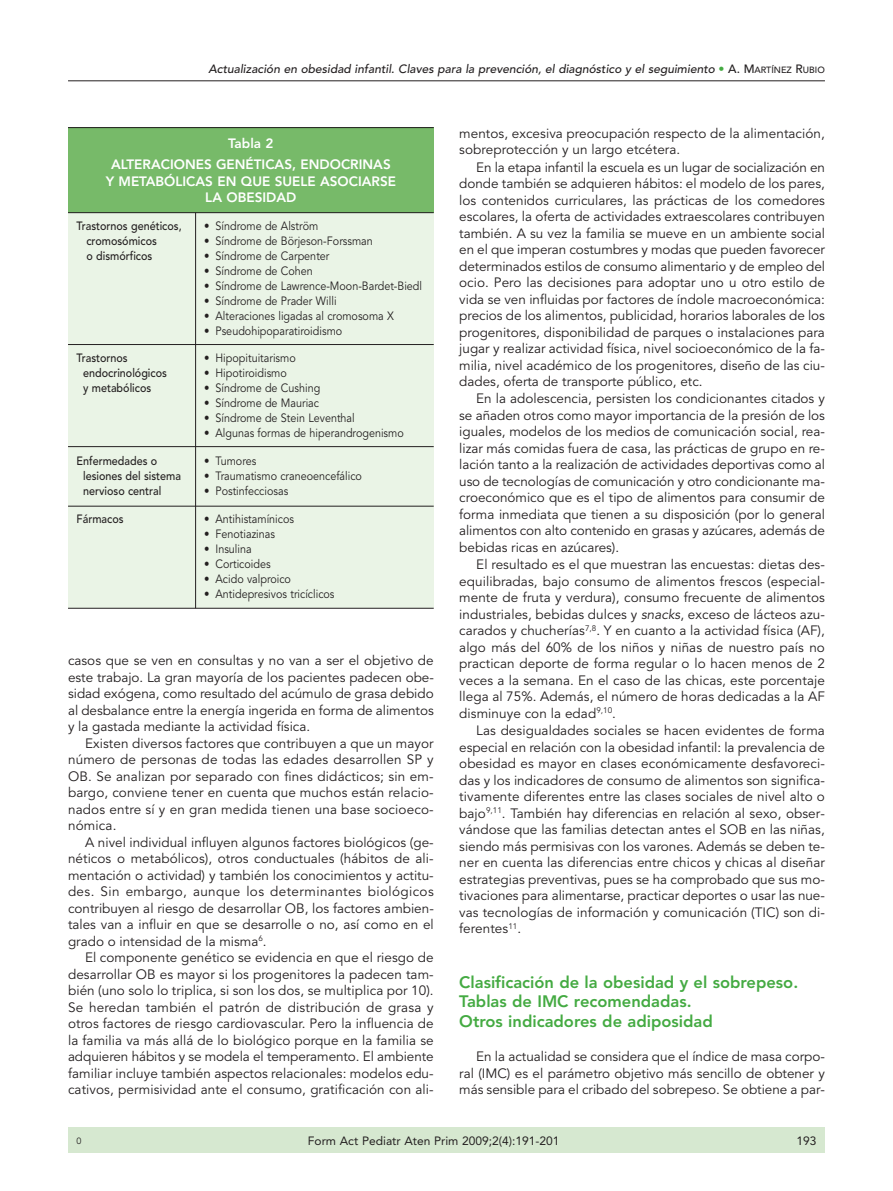
<style>
.page{position:relative;width:893px;height:1191px;background:#fff}
.page>*{position:absolute;margin:0;border:0;box-sizing:border-box;transform-origin:0 0}
.t1{font:800 16.5px/19.5px "Avenir";color:#44aa42}
.t2{font:13.5px/16.5px "Avenir";letter-spacing:.005em;color:#231f20;text-align:justify}
.t3{font:800 13.5px/20.7px "Avenir";color:#fff;text-align:center}
.t4{font:12px "Avenir";color:#231f20;scale:.9 1}
.t5{font:500 12px/15px "Avenir";color:#231f20;scale:.9 1}
.t6{font:500 12px "Avenir";color:#231f20}
.t7{font:12px "Avenir";color:#231f20}
.t8{font:9px "Avenir";color:#231f20}
.s1{color:#44aa42}
.s2{font-size:9px}
</style>
<div class="page">
<div style="left:68px;top:1127px;width:757px;height:25px;background:#d6e8d0"></div>
<hr style="left:68px;top:80px;width:757px;height:1px;background:#231f20">
<div style="left:68px;top:179px;width:366px;height:429px;background:#eaf4e6"></div>
<div style="left:68px;top:128px;width:366px;height:85px;background:#77ba69"></div>
<hr style="left:68px;top:127px;width:366px;height:1px;background:#231f20">
<hr style="left:68px;top:212px;width:366px;height:1px;background:#231f20">
<hr style="left:68px;top:344px;width:366px;height:1px;background:#231f20">
<hr style="left:68px;top:446px;width:366px;height:1px;background:#231f20">
<hr style="left:68px;top:506px;width:366px;height:1px;background:#231f20">
<hr style="left:68px;top:608px;width:366px;height:1px;background:#231f20">
<hr style="left:195px;top:213px;width:1px;height:395px;background:#231f20">
<p class="t6" style="left:208px;top:64px;width:618px">Actualización en obesidad infantil. Claves para la prevención, el diagnóstico y el seguimiento <span class="s1">•</span> A. M<span class="s2">ARTÍNEZ</span> R<span class="s2">UBIO</span></p>
<p class="t3" style="left:111px;top:134px;width:281px">Tabla 2<br>ALTERACIONES GENÉTICAS, ENDOCRINAS</p>
<p class="t3" style="left:106px;top:174px;width:292px;line-height:16.5px">Y METABÓLICAS EN QUE SUELE ASOCIARSE<br>LA OBESIDAD</p>
<p class="t5" style="left:86px;top:219px;width:107px;text-indent:-10px">Trastornos genéticos, cromosómicos<br>o dismórficos</p>
<p class="t4" style="left:204px;top:220px;width:128px">• Síndrome de Alström</p>
<p class="t4" style="left:204px;top:235px;width:189px">• Síndrome de Börjeson-Forssman</p>
<p class="t4" style="left:204px;top:250px;width:141px">• Síndrome de Carpenter</p>
<p class="t4" style="left:204px;top:265px;width:122px">• Síndrome de Cohen</p>
<p class="t4" style="left:204px;top:280px;width:244px">• Síndrome de Lawrence-Moon-Bardet-Biedl</p>
<p class="t4" style="left:204px;top:295px;width:149px">• Síndrome de Prader Willi</p>
<p class="t4" style="left:204px;top:310px;width:212px">• Alteraciones ligadas al cromosoma X</p>
<p class="t4" style="left:204px;top:325px;width:155px">• Pseudohipoparatiroidismo</p>
<p class="t5" style="left:83px;top:351px;width:95px;text-indent:-7px">Trastornos endocrinológicos y metabólicos</p>
<p class="t4" style="left:204px;top:352px;width:103px">• Hipopituitarismo</p>
<p class="t4" style="left:204px;top:367px;width:93px">• Hipotiroidismo</p>
<p class="t4" style="left:204px;top:382px;width:131px">• Síndrome de Cushing</p>
<p class="t4" style="left:204px;top:397px;width:129px">• Síndrome de Mauriac</p>
<p class="t4" style="left:204px;top:412px;width:169px">• Síndrome de Stein Leventhal</p>
<p class="t4" style="left:204px;top:427px;width:223px">• Algunas formas de hiperandrogenismo</p>
<p class="t5" style="left:83px;top:454px;width:110px;text-indent:-7px">Enfermedades o lesiones del sistema nervioso central</p>
<p class="t4" style="left:204px;top:456px;width:60px">• Tumores</p>
<p class="t4" style="left:204px;top:471px;width:177px">• Traumatismo craneoencefálico</p>
<p class="t4" style="left:204px;top:486px;width:95px">• Postinfecciosas</p>
<p class="t5" style="left:77px;top:513px;width:54px">Fármacos</p>
<p class="t4" style="left:204px;top:514px;width:101px">• Antihistamínicos</p>
<p class="t4" style="left:204px;top:529px;width:80px">• Fenotiazinas</p>
<p class="t4" style="left:204px;top:544px;width:54px">• Insulina</p>
<p class="t4" style="left:204px;top:559px;width:75px">• Corticoides</p>
<p class="t4" style="left:204px;top:574px;width:98px">• Acido valproico</p>
<p class="t4" style="left:204px;top:589px;width:146px">• Antidepresivos tricíclicos</p>
<p class="t2" style="left:68px;top:654px;width:367px">casos que se ven en consultas y no van a ser el objetivo de este trabajo. La gran mayoría de los pacientes padecen obe&shy;sidad exógena, como resultado del acúmulo de grasa debido al desbalance entre la energía ingerida en forma de alimentos y la gastada mediante la actividad física.</p>
<p class="t2" style="left:68px;top:736px;width:367px;text-indent:17px">Existen diversos factores que contribuyen a que un mayor número de personas de todas las edades desarrollen SP y OB. Se analizan por separado con fines didácticos; sin em&shy;bargo, conviene tener en cuenta que muchos están relacio&shy;nados entre sí y en gran medida tienen una base socioeco&shy;nómica.</p>
<p class="t2" style="left:68px;top:835px;width:367px;text-indent:17px">A nivel individual influyen algunos factores biológicos (ge&shy;néticos o metabólicos), otros conductuales (hábitos de ali&shy;mentación o actividad) y también los conocimientos y actitu&shy;des. Sin embargo, aunque los determinantes biológicos contribuyen al riesgo de desarrollar OB, los factores ambien&shy;tales van a influir en que se desarrolle o no, así como en el grado o intensidad de la misma<sup>6</sup>.</p>
<p class="t2" style="left:68px;top:951px;width:367px;text-indent:17px">El componente genético se evidencia en que el riesgo de desarrollar OB es mayor si los progenitores la padecen tam&shy;bién (uno solo lo triplica, si son los dos, se multiplica por 10).<br>Se heredan también el patrón de distribución de grasa y otros factores de riesgo cardiovascular. Pero la influencia de la familia va más allá de lo biológico porque en la familia se adquieren hábitos y se modela el temperamento. El ambiente familiar incluye también aspectos relacionales: modelos edu&shy;cativos, permisividad ante el consumo, gratificación con ali-</p>
<p class="t2" style="left:459px;top:126px;width:367px">mentos, excesiva preocupación respecto de la alimentación, sobreprotección y un largo etcétera.</p>
<p class="t2" style="left:459px;top:160px;width:367px;text-indent:17px">En la etapa infantil la escuela es un lugar de socialización en donde también se adquieren hábitos: el modelo de los pares, los contenidos curriculares, las prácticas de los comedores escolares, la oferta de actividades extraescolares contribuyen también. A su vez la familia se mueve en un ambiente social en el que imperan costumbres y modas que pueden favorecer determinados estilos de consumo alimentario y de empleo del ocio. Pero las decisiones para adoptar uno u otro estilo de vida se ven influidas por factores de índole macroeconómica: precios de los alimentos, publicidad, horarios laborales de los progenitores, disponibilidad de parques o instalaciones para jugar y realizar actividad física, nivel socioeconómico de la fa&shy;milia, nivel académico de los progenitores, diseño de las ciu&shy;dades, oferta de transporte público, etc.</p>
<p class="t2" style="left:459px;top:392px;width:367px;text-indent:17px">En la adolescencia, persisten los condicionantes citados y se añaden otros como mayor importancia de la presión de los iguales, modelos de los medios de comunicación social, rea&shy;lizar más comidas fuera de casa, las prácticas de grupo en re&shy;lación tanto a la realización de actividades deportivas como al uso de tecnologías de comunicación y otro condicionante ma&shy;croeconómico que es el tipo de alimentos para consumir de forma inmediata que tienen a su disposición (por lo general alimentos con alto contenido en grasas y azúcares, además de bebidas ricas en azúcares).</p>
<p class="t2" style="left:459px;top:558px;width:367px;text-indent:17px">El resultado es el que muestran las encuestas: dietas des&shy;equilibradas, bajo consumo de alimentos frescos (especial&shy;mente de fruta y verdura), consumo frecuente de alimentos industriales, bebidas dulces y snacks, exceso de lácteos azu&shy;carados y chucherías<sup>7,8</sup>. Y en cuanto a la actividad física (AF), algo más del 60% de los niños y niñas de nuestro país no practican deporte de forma regular o lo hacen menos de 2 veces a la semana. En el caso de las chicas, este porcentaje llega al 75%. Además, el número de horas dedicadas a la AF disminuye con la edad<sup>9,10</sup>.</p>
<p class="t2" style="left:459px;top:723px;width:367px;text-indent:17px">Las desigualdades sociales se hacen evidentes de forma especial en relación con la obesidad infantil: la prevalencia de obesidad es mayor en clases económicamente desfavoreci&shy;das y los indicadores de consumo de alimentos son significa&shy;tivamente diferentes entre las clases sociales de nivel alto o bajo<sup>9,11</sup>. También hay diferencias en relación al sexo, obser&shy;vándose que las familias detectan antes el SOB en las niñas, siendo más permisivas con los varones. Además se deben te&shy;ner en cuenta las diferencias entre chicos y chicas al diseñar estrategias preventivas, pues se ha comprobado que sus mo&shy;tivaciones para alimentarse, practicar deportes o usar las nue&shy;vas tecnologías de información y comunicación (TIC) son di&shy;ferentes<sup>11</sup>.</p>
<p class="t1" style="left:459px;top:973px;width:340px">Clasificación de la obesidad y el sobrepeso.<br>Tablas de IMC recomendadas.<br>Otros indicadores de adiposidad</p>
<p class="t2" style="left:459px;top:1050px;width:367px;text-indent:17px">En la actualidad se considera que el índice de masa corpo&shy;ral (IMC) es el parámetro objetivo más sencillo de obtener y más sensible para el cribado del sobrepeso. Se obtiene a par-</p>
<p class="t8" style="left:77px;top:1137px;width:7px">0</p>
<p class="t7" style="left:308px;top:1135px;width:253px">Form Act Pediatr Aten Prim 2009;2(4):191-201</p>
<p class="t7" style="left:796px;top:1135px;width:22px">193</p>
</div>
